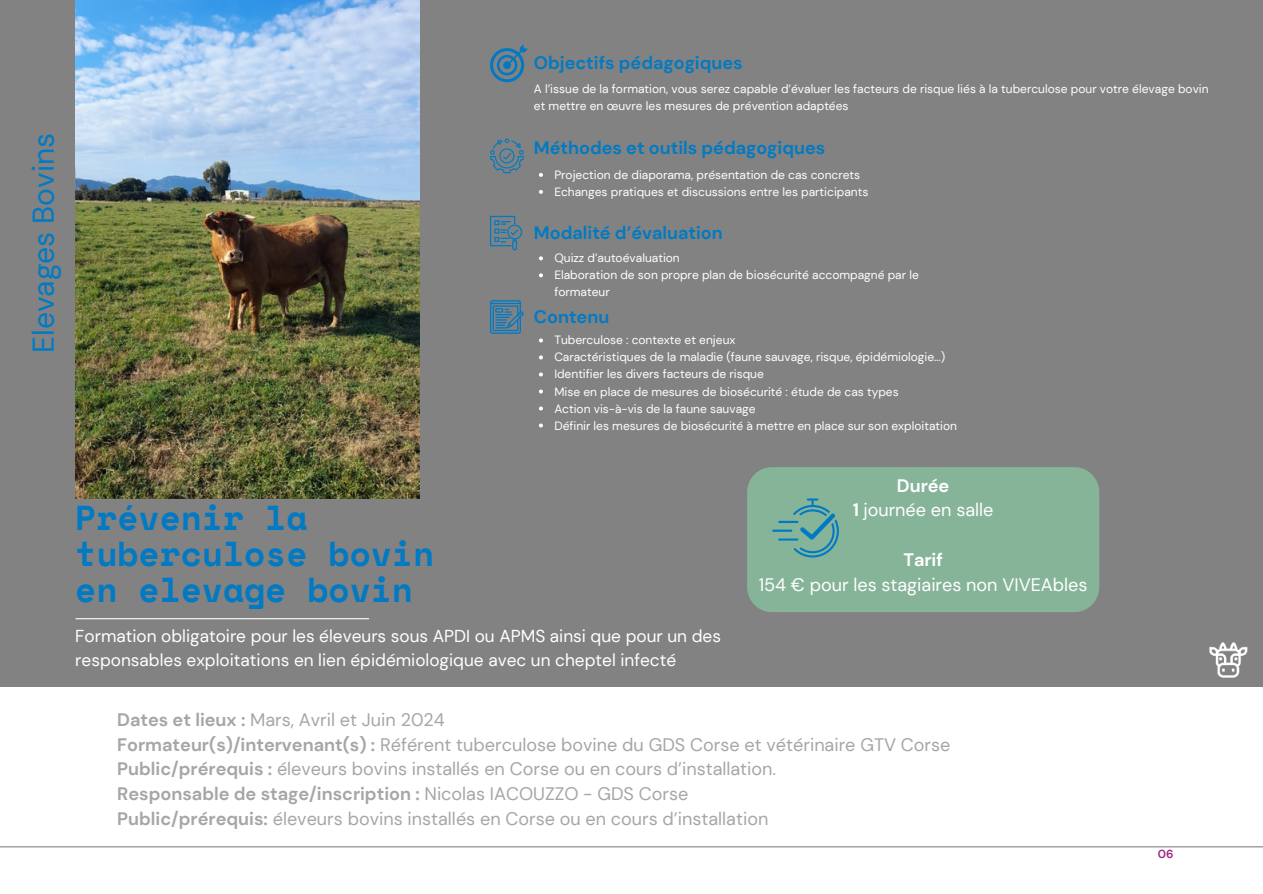
<style>
.page{position:relative;width:1263px;height:894px;background:#fff}
.page>*{position:absolute;margin:0;border:0;box-sizing:border-box;transform-origin:0 0}
.t1{font:700 34.5px/36px "Space Mono";color:#017ac3}
.t2{font:30px "DM Sans";color:#017ac3}
.t3{font:18px/24.8px "DM Sans";color:#a6a6a6}
.t4{font:700 18px "DM Sans";color:#017ac3}
.t5{font:18px/24.8px "DM Sans";color:#fff;text-align:center}
.t6{font:700 18px "DM Sans";color:#fff}
.t7{font:17.25px/23.7px "DM Sans";color:#fff}
.t8{font:12px/17px "DM Sans";color:#fff}
.t9{font:700 11.7px "DM Sans";color:#a12786}
.s1{font-weight:700}
</style>
<div class="page">
<div style="left:0;top:0;width:1263px;height:893px;background:#828282"></div>
<div style="left:0;top:687px;width:1263px;height:206px;background:#fff"></div>
<hr style="left:0;top:846px;width:1263px;height:1px;background:#828282">
<img style="left:75px;top:0;width:345px;height:498px">
<hr style="left:76px;top:618px;width:293px;height:1px;background:#fff">
<img style="left:1209px;top:642px;width:39px;height:36px">
<div style="left:747px;top:467px;width:352px;height:145px;background:#86b499"></div>
<svg style="left:772px;top:498px;width:67px;height:59px;background:#6ca8a1"></svg>
<svg style="left:490px;top:138px;width:34px;height:35px"></svg>
<svg style="left:490px;top:300px;width:34px;height:34px"></svg>
<svg style="left:490px;top:44px;width:38px;height:38px"></svg>
<svg style="left:539px;top:173px;width:4px;height:4px"></svg>
<svg style="left:539px;top:190px;width:4px;height:4px"></svg>
<svg style="left:539px;top:256px;width:4px;height:4px"></svg>
<svg style="left:539px;top:273px;width:4px;height:4px"></svg>
<svg style="left:539px;top:338px;width:4px;height:4px"></svg>
<svg style="left:539px;top:355px;width:4px;height:4px"></svg>
<svg style="left:539px;top:372px;width:4px;height:4px"></svg>
<svg style="left:539px;top:389px;width:4px;height:4px"></svg>
<svg style="left:539px;top:406px;width:4px;height:4px"></svg>
<svg style="left:539px;top:423px;width:4px;height:4px"></svg>
<svg style="left:490px;top:216px;width:32px;height:34px"></svg>
<h2 class="t2" style="left:24px;top:353px;width:221px;rotate:-90deg">Elevages Bovins</h2>
<h3 class="t4" style="left:534px;top:51px;width:210px">Objectifs pédagogiques</h3>
<p class="t8" style="left:534px;top:80px;width:676px">A l’issue de la formation, vous serez capable d’évaluer les facteurs de risque liés à la tuberculose pour votre élevage bovin et mettre en œuvre les mesures de prévention adaptées</p>
<h3 class="t4" style="left:534px;top:136px;width:293px">Méthodes et outils pédagogiques</h3>
<p class="t8" style="left:554px;top:166px;width:316px">Projection de diaporama, présentation de cas concrets<br>Echanges pratiques et discussions entre les participants</p>
<h3 class="t4" style="left:534px;top:221px;width:190px">Modalité d’évaluation</h3>
<p class="t8" style="left:554px;top:250px;width:366px">Quizz d’autoévaluation<br>Elaboration de son propre plan de biosécurité accompagné par le formateur</p>
<h3 class="t4" style="left:534px;top:304px;width:77px">Contenu</h3>
<p class="t8" style="left:554px;top:332px;width:404px">Tuberculose : contexte et enjeux<br>Caractéristiques de la maladie (faune sauvage, risque, épidémiologie…)<br>Identifier les divers facteurs de risque<br>Mise en place de mesures de biosécurité : étude de cas types<br>Action vis-à-vis de la faune sauvage<br>Définir les mesures de biosécurité à mettre en place sur son exploitation</p>
<h1 class="t1" style="left:75px;top:499px;width:360px">Prévenir la tuberculose bovin en elevage bovin</h1>
<h3 class="t7" style="left:75px;top:624px;width:647px">Formation obligatoire pour les éleveurs sous APDI ou APMS ainsi que pour un des responsables exploitations en lien épidémiologique avec un cheptel infecté</h3>
<h3 class="t5" style="left:853px;top:473px;width:142px"><span class="s1">Durée<br>1</span> journée en salle</h3>
<h3 class="t6" style="left:903px;top:548px;width:41px">Tarif</h3>
<h3 class="t5" style="left:759px;top:572px;width:330px">154 € pour les stagiaires non VIVEAbles</h3>
<p class="t3" style="left:117px;top:707px;width:835px"><span class="s1">Dates et lieux :</span> Mars, Avril et Juin 2024<br><span class="s1">Formateur(s)/intervenant(s) :</span> Référent tuberculose bovine du GDS Corse et vétérinaire GTV Corse <span class="s1">Public/prérequis :</span> éleveurs bovins installés en Corse ou en cours d’installation.<br><span class="s1">Responsable de stage/inscription :</span> Nicolas IACOUZZO - GDS Corse<br><span class="s1">Public/prérequis:</span> éleveurs bovins installés en Corse ou en cours d’installation</p>
<p class="t9" style="left:1158px;top:845px;width:17px">06</p>
</div>
